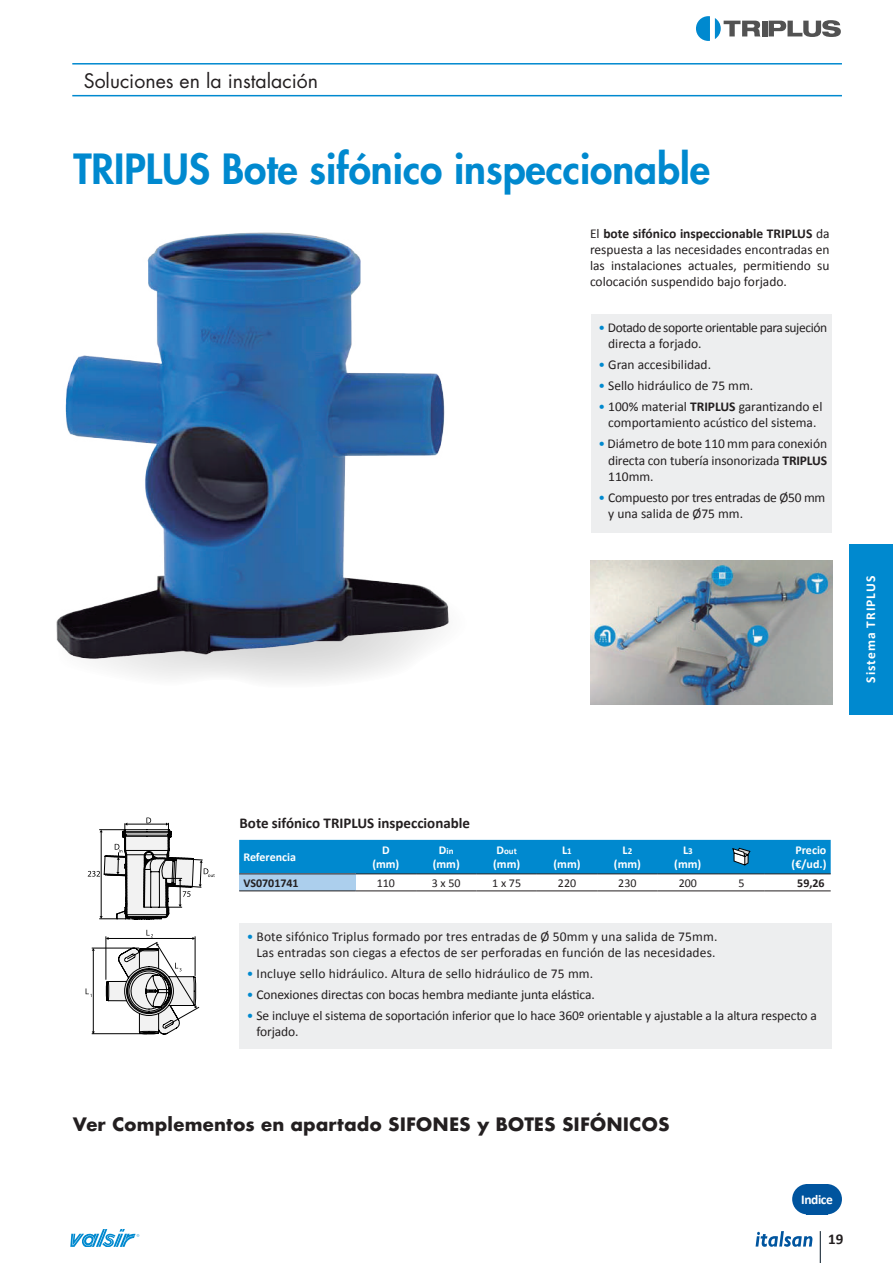
<style>
.page{position:relative;width:893px;height:1263px;background:#fff}
.page>*{position:absolute;margin:0;border:0;box-sizing:border-box;transform-origin:0 0}
.t1{font:800 40.5px "Futura Std";color:#0089cf}
.t2{font:19.5px "Futura Std";color:#231f20}
.t3{font:700 18px "Futura";color:#231f20}
.t4{font:700 15px "Calibri";color:#231f20}
.t5{font:13.5px/16.2px "Calibri";color:#231f20;text-align:justify}
.t6{font:13.5px/16.2px "Calibri";letter-spacing:-.03em;color:#231f20}
.t7{font:13.5px/16.2px "Calibri";letter-spacing:-.02em;color:#231f20}
.t8{font:700 13.5px "Calibri";letter-spacing:.075em;color:#fff}
.t9{font:700 12px/14.4px "Calibri";color:#fff;text-align:center}
.t10{font:12px "Calibri";color:#231f20}
.t11{font:700 12px "Calibri";color:#231f20}
.t12{font:700 9px "Calibri";color:#fff}
.s1{font-weight:700}
.s2{color:#0089cf}
.s3{font-size:12px}
.s4{font-size:9px}
</style>
<div class="page">
<div style="left:762px;top:21px;width:5px;height:15px;background:#525252"></div>
<svg style="left:769px;top:20px;width:72px;height:17px"></svg>
<svg style="left:696px;top:16px;width:64px;height:25px"></svg>
<hr style="left:820px;top:1231px;width:1px;height:32px;background:#001322">
<svg style="left:756px;top:1231px;width:56px;height:16px"></svg>
<svg style="left:70px;top:1229px;width:69px;height:18px"></svg>
<hr style="left:72px;top:63px;width:770px;height:2px;background:#0089cf">
<hr style="left:72px;top:95px;width:770px;height:1px;background:#0089cf">
<svg style="left:108px;top:664px;width:290px;height:17px;fill:#f1f1f1"></svg>
<img style="left:56px;top:232px;width:393px;height:432px">
<div style="left:239px;top:874px;width:117px;height:17px;background:#accfed"></div>
<hr style="left:239px;top:890px;width:117px;height:1px;background:#231f20">
<hr style="left:356px;top:890px;width:60px;height:1px;background:#231f20">
<hr style="left:416px;top:890px;width:60px;height:1px;background:#231f20">
<hr style="left:476px;top:890px;width:61px;height:1px;background:#231f20">
<hr style="left:537px;top:890px;width:60px;height:1px;background:#231f20">
<hr style="left:597px;top:890px;width:61px;height:1px;background:#231f20">
<hr style="left:658px;top:890px;width:60px;height:1px;background:#231f20">
<hr style="left:718px;top:890px;width:47px;height:1px;background:#231f20">
<hr style="left:765px;top:890px;width:66px;height:1px;background:#231f20">
<div style="left:239px;top:840px;width:592px;height:34px;background:#0089cf"></div>
<img style="left:591px;top:560px;width:241px;height:145px">
<div style="left:591px;top:314px;width:240px;height:219px;background:#edeeef"></div>
<div style="left:239px;top:923px;width:593px;height:126px;background:#edeeef"></div>
<svg style="left:88px;top:817px;width:127px;height:103px"></svg>
<svg style="left:86px;top:930px;width:113px;height:105px"></svg>
<div style="left:849px;top:544px;width:43px;height:170px;background:#0089cf"></div>
<div style="left:812px;top:1184px;width:30px;height:30px;background:#00549e;border-radius:50%"></div>
<div style="left:792px;top:1184px;width:31px;height:30px;background:#00549e;border-radius:50%"></div>
<div style="left:806px;top:1184px;width:22px;height:30px;background:#00549e"></div>
<h2 class="t2" style="left:84px;top:69px;width:236px">Soluciones en la instalación</h2>
<h1 class="t1" style="left:73px;top:144px;width:638px">TRIPLUS Bote sifónico inspeccionable</h1>
<p class="t5" style="left:590px;top:225px;width:241px">El <span class="s1">bote sifónico inspeccionable TRIPLUS</span> da respuesta a las necesidades encontradas en las instalaciones actuales, permitiendo su colocación suspendido bajo forjado.</p>
<p class="t6" style="left:608px;top:319px;width:221px;text-indent:-10px"><span class="s2">•</span> Dotado de soporte orientable para sujeción directa a forjado.</p>
<p class="t5" style="left:598px;top:357px;width:114px"><span class="s2">•</span> Gran accesibilidad.</p>
<p class="t5" style="left:598px;top:378px;width:156px"><span class="s2">•</span> Sello hidráulico de 75 mm.</p>
<p class="t5" style="left:598px;top:399px;width:226px;text-align:center"><span class="s2">•</span> 100% material <span class="s1">TRIPLUS</span> garantizando el comportamiento acústico del sistema.</p>
<p class="t5" style="left:608px;top:436px;width:221px;text-indent:-10px"><span class="s2">•</span> Diámetro de bote 110 mm para conexión directa con tubería insonorizada <span class="s1">TRIPLUS </span>110mm.</p>
<p class="t7" style="left:608px;top:489px;width:219px;text-indent:-10px"><span class="s2">•</span> Compuesto por tres entradas de Ø50 mm y una salida de Ø75 mm.</p>
<p class="t8" style="left:862px;top:683px;width:108px;rotate:-90deg">Sistema TRIPLUS</p>
<p class="t4" style="left:240px;top:813px;width:232px">Bote sifónico TRIPLUS inspeccionable</p>
<p class="t9" style="left:243px;top:850px;width:54px">Referencia</p>
<p class="t9" style="left:372px;top:843px;width:28px">D (mm)</p>
<p class="t12" style="left:439px;top:845px;width:16px"><span class="s3">D</span>in</p>
<p class="t9" style="left:433px;top:857px;width:28px">(mm)</p>
<p class="t12" style="left:496px;top:845px;width:22px"><span class="s3">D</span>out</p>
<p class="t9" style="left:493px;top:857px;width:28px">(mm)</p>
<p class="t9" style="left:554px;top:843px;width:28px">L<span class="s4">1 </span>(mm)</p>
<p class="t9" style="left:614px;top:843px;width:28px">L<span class="s4">2 </span>(mm)</p>
<p class="t9" style="left:674px;top:843px;width:28px">L<span class="s4">3 </span>(mm)</p>
<p class="t9" style="left:792px;top:843px;width:36px">Precio (€/ud.)</p>
<p class="t11" style="left:243px;top:875px;width:57px">VS0701741</p>
<p class="t10" style="left:377px;top:875px;width:20px">110</p>
<p class="t10" style="left:432px;top:875px;width:30px">3 x 50</p>
<p class="t10" style="left:492px;top:875px;width:30px">1 x 75</p>
<p class="t10" style="left:558px;top:875px;width:20px">220</p>
<p class="t10" style="left:618px;top:875px;width:20px">230</p>
<p class="t10" style="left:679px;top:875px;width:20px">200</p>
<p class="t10" style="left:738px;top:875px;width:8px">5</p>
<p class="t11" style="left:797px;top:875px;width:29px">59,26</p>
<p class="t5" style="left:247px;top:928px;width:472px;text-align:center"><span class="s2">•</span> Bote sifónico Triplus formado por tres entradas de Ø 50mm y una salida de 75mm.<br>Las entradas son ciegas a efectos de ser perforadas en función de las necesidades.</p>
<p class="t5" style="left:247px;top:965px;width:348px"><span class="s2">•</span> Incluye sello hidráulico. Altura de sello hidráulico de 75 mm.</p>
<p class="t5" style="left:247px;top:986px;width:350px"><span class="s2">•</span> Conexiones directas con bocas hembra mediante junta elástica.</p>
<p class="t5" style="left:257px;top:1007px;width:562px;text-indent:-10px"><span class="s2">•</span> Se incluye el sistema de soportación inferior que lo hace 360º orientable y ajustable a la altura respecto a forjado.</p>
<h3 class="t3" style="left:73px;top:1111px;width:598px">Ver Complementos en apartado SIFONES y BOTES SIFÓNICOS</h3>
<p class="t8" style="left:801px;top:1190px;width:33px">Indice</p>
<p class="t4" style="left:828px;top:1229px;width:17px">19</p>
</div>
